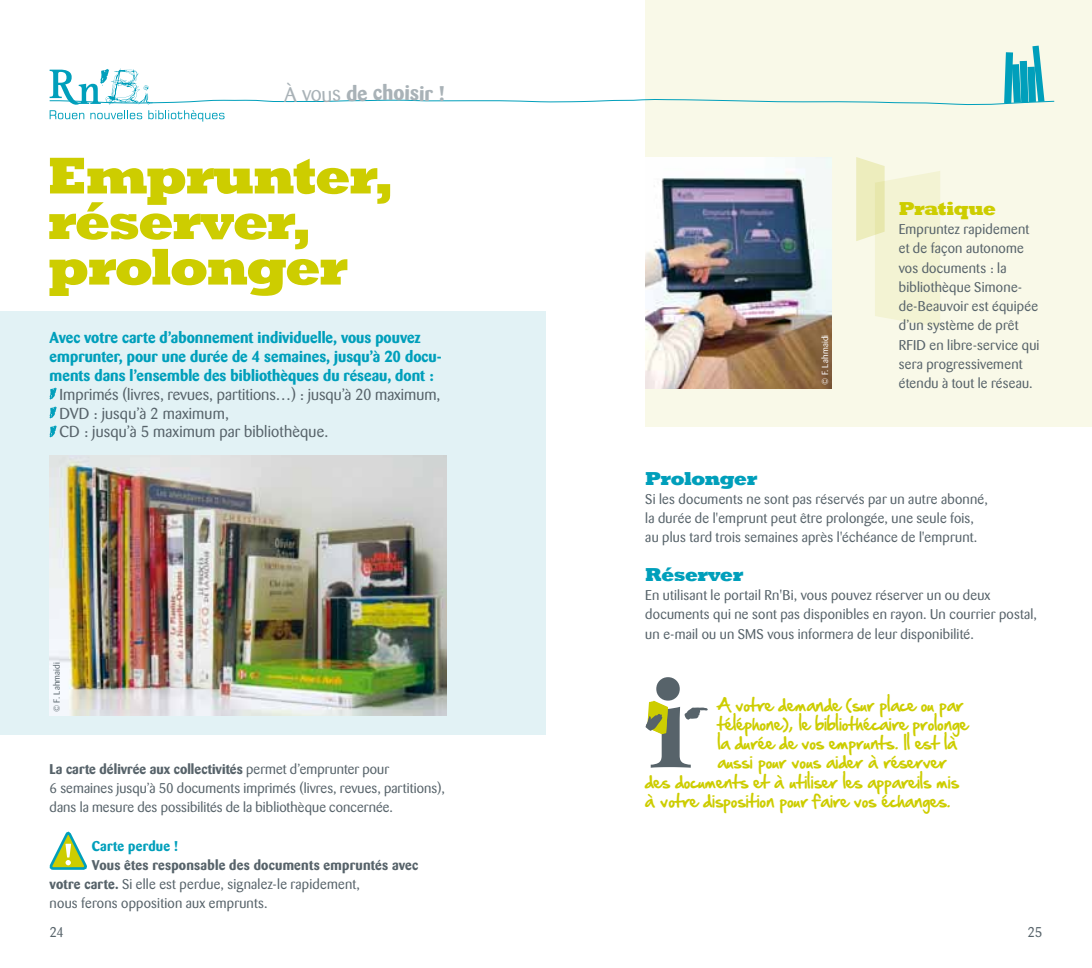
<style>
.page{position:relative;width:1092px;height:968px;background:#fff}
.page>*{position:absolute;margin:0;border:0;box-sizing:border-box;transform-origin:0 0}
.t1{font:800 52.5px/45.5px "Rockwell";letter-spacing:-.045em;color:#cdcd00}
.t2{font:700 21px "Barmeno";color:#a9b2b7}
.t3{font:21px "Barmeno";color:#a9b2b7}
.t4{font:800 19.25px "Rockwell";letter-spacing:-.035em;color:#009fbb}
.t5{font:800 19.25px "Rockwell";letter-spacing:-.03em;color:#cdcd00}
.t6{font:15.75px "Hand Of Sean";letter-spacing:.02em;color:#cdcd00}
.t7{font:700 15.75px/18.9px "Barmeno";color:#009fbb}
.t8{font:15.75px/18.9px "Barmeno";letter-spacing:.005em;color:#57636a}
.t9{font:14px/19.2px "Barmeno";letter-spacing:.015em;color:#57636a}
.t10{font:700 14px "Barmeno";letter-spacing:.015em;color:#009fbb}
.t11{font:8.75px "Barmeno";letter-spacing:.025em;color:#57636a}
.t12{font:8.75px "Barmeno";letter-spacing:.025em;color:#fff}
.s1{font-weight:700}
</style>
<div class="page">
<div style="left:0;top:311px;width:546px;height:423px;background:#e2f2f5"></div>
<div style="left:645px;top:0;width:446px;height:426px;background:#f9f9e8"></div>
<img style="left:50px;top:455px;width:396px;height:260px">
<img style="left:645px;top:157px;width:186px;height:231px">
<svg style="left:50px;top:387px;width:7px;height:12px"></svg>
<svg style="left:50px;top:406px;width:7px;height:12px"></svg>
<svg style="left:50px;top:425px;width:7px;height:12px"></svg>
<svg style="left:856px;top:157px;width:84px;height:170px"></svg>
<svg style="left:645px;top:677px;width:62px;height:90px"></svg>
<svg style="left:49px;top:831px;width:38px;height:39px"></svg>
<svg style="left:49px;top:46px;width:1005px;height:76px"></svg>
<h2 class="t3" style="left:284px;top:82px;width:39px">À vo</h2>
<h2 class="t2" style="left:346px;top:81px;width:12px">d</h2>
<h2 class="t2" style="left:382px;top:80px;width:24px">ho</h2>
<h2 class="t2" style="left:424px;top:81px;width:22px">r !</h2>
<h1 class="t1" style="left:48px;top:154px;width:348px">Emprunter, réserver, prolonger</h1>
<p class="t7" style="left:50px;top:328px;width:393px">Avec votre carte d’abonnement individuelle, vous pouvez emprunter, pour une durée de 4 semaines, jusqu’à 20 docu&shy;ments dans l’ensemble des bibliothèques du réseau, dont :</p>
<p class="t8" style="left:60px;top:385px;width:382px">Imprimés (livres, revues, partitions…) : jusqu’à 20 maximum,<br>DVD : jusqu’à 2 maximum,<br>CD : jusqu’à 5 maximum par bibliothèque.</p>
<p class="t11" style="left:52px;top:711px;width:52px;rotate:-90deg">© F. Lahmaidi</p>
<p class="t9" style="left:50px;top:759px;width:397px"><span class="s1">La carte délivrée aux collectivités</span> permet d’emprunter pour<br>6 semaines jusqu’à 50 documents imprimés (livres, revues, partitions), dans la mesure des possibilités de la bibliothèque concernée.</p>
<p class="t10" style="left:92px;top:837px;width:88px">Carte perdue !</p>
<p class="t9" style="left:50px;top:855px;width:370px;text-indent:42px"><span class="s1">Vous êtes responsable des documents empruntés avec votre carte.</span> Si elle est perdue, signalez-le rapidement,<br>nous ferons opposition aux emprunts.</p>
<p class="t12" style="left:819px;top:385px;width:52px;rotate:-90deg">© F. Lahmaidi</p>
<h3 class="t5" style="left:898px;top:197px;width:99px">Pratique</h3>
<p class="t9" style="left:898px;top:220px;width:142px">Empruntez rapidement et de façon autonome vos documents : la bibliothèque Simone&shy;de-Beauvoir est équipée d’un système de prêt<br>RFID en libre-service qui sera progressivement étendu à tout le réseau.</p>
<h3 class="t4" style="left:645px;top:467px;width:113px">Prolonger</h3>
<p class="t9" style="left:645px;top:489px;width:344px">Si les documents ne sont pas réservés par un autre abonné, la durée de l'emprunt peut être prolongée, une seule fois, au plus tard trois semaines après l'échéance de l'emprunt.</p>
<h3 class="t4" style="left:645px;top:563px;width:99px">Réserver</h3>
<p class="t9" style="left:645px;top:585px;width:393px">En utilisant le portail Rn'Bi, vous pouvez réserver un ou deux documents qui ne sont pas disponibles en rayon. Un courrier postal, un e-mail ou un SMS vous informera de leur disponibilité.</p>
<p class="t6" style="left:717px;top:690px;width:247px">A votre demande (sur place ou par</p>
<p class="t6" style="left:717px;top:709px;width:252px">téléphone), le bibliothécaire prolonge</p>
<p class="t6" style="left:717px;top:728px;width:241px">la durée de vos emprunts. Il est là</p>
<p class="t6" style="left:717px;top:747px;width:230px">aussi pour vous aider à réserver</p>
<p class="t6" style="left:645px;top:767px;width:315px">des documents et à utiliser les appareils mis</p>
<p class="t6" style="left:645px;top:786px;width:307px">à votre disposition pour faire vos échanges.</p>
<p class="t9" style="left:50px;top:922px;width:16px">24</p>
<p class="t9" style="left:1027px;top:922px;width:16px">25</p>
</div>
